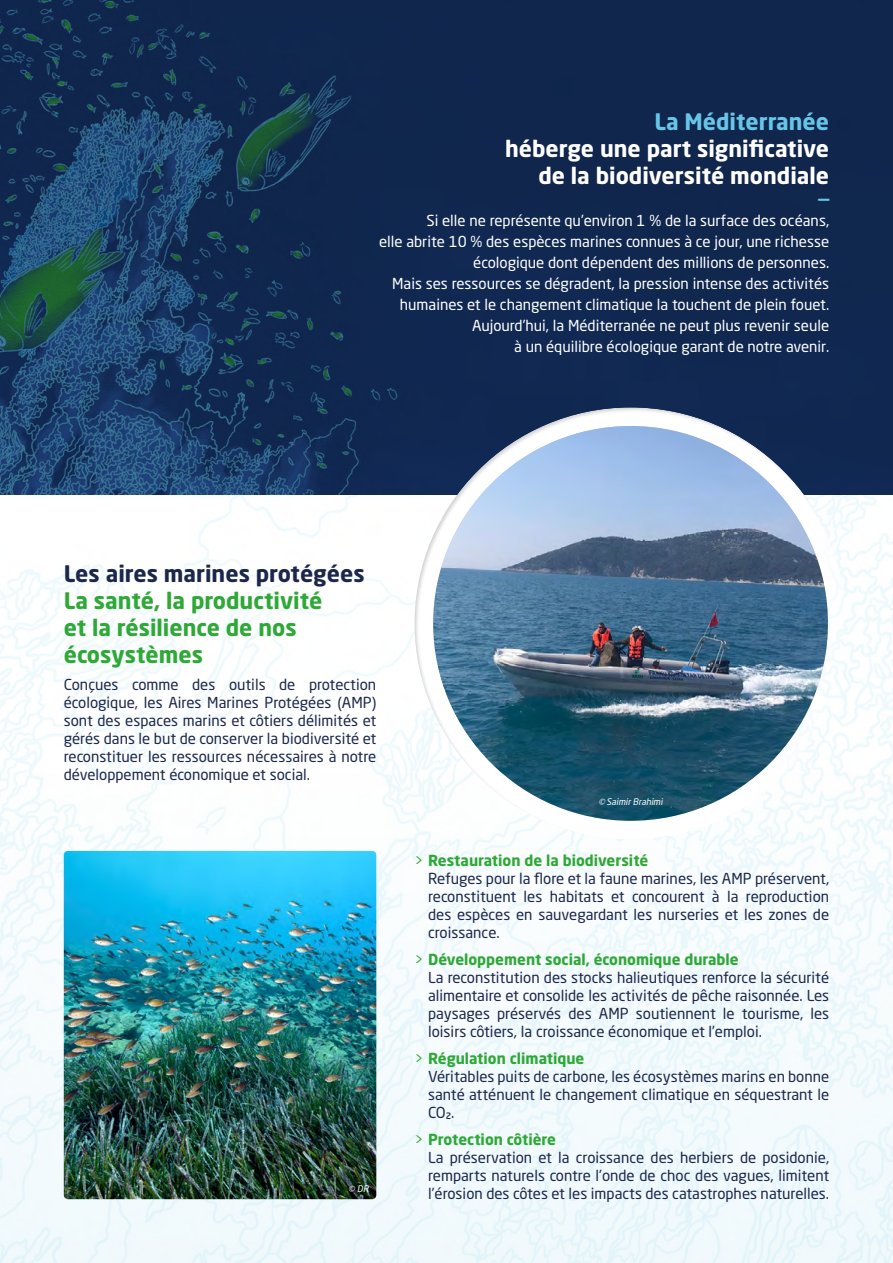
<style>
.page{position:relative;width:893px;height:1263px;background:#fff}
.page>*{position:absolute;margin:0;border:0;box-sizing:border-box;transform-origin:0 0}
.t1{font:700 22.5px/27px "Neo Sans Std";color:#2ea836}
.t2{font:700 22.5px/27px "Neo Sans Std";color:#fff;text-align:right}
.t3{font:700 22.5px "Neo Sans Std";color:#1d274b}
.t4{font:700 22.5px "Neo Sans Std";color:#67c6e7}
.t5{font:700 18px "Neo Sans Std";color:#67c6e7}
.t6{font:15px/18px "Neo Sans Std";color:#1d274b}
.t7{font:15px/21px "Neo Sans Std";color:#fff;text-align:right}
.t8{font:italic 9px "Neo Sans Std";color:#fff}
.s1{color:#2ea836}
.s2{font-weight:700;color:#2ea836}
.s3{font-weight:500;font-size:8.7px}
</style>
<div class="page">
<img style="left:0;top:494px;width:893px;height:260px">
<svg style="left:0;top:754px;width:893px;height:509px;fill:#f3fafc"></svg>
<svg style="left:892px;top:494px;width:1px;height:16px"></svg>
<img style="left:0;top:0;width:893px;height:494px">
<img style="left:64px;top:851px;width:312px;height:348px">
<div style="left:401px;top:397px;width:459px;height:442px;background:#000;opacity:.2"></div>
<img style="left:433px;top:426px;width:395px;height:395px;border-radius:197px">
<h1 class="t4" style="left:654px;top:107px;width:176px">La Méditerranée</h1>
<h1 class="t2" style="left:505px;top:135px;width:326px">héberge une part significative de la biodiversité mondiale</h1>
<p class="t5" style="left:818px;top:187px;width:12px">—</p>
<p class="t7" style="left:379px;top:210px;width:452px">Si elle ne représente qu’environ 1 % de la surface des océans,<br>elle abrite 10 % des espèces marines connues à ce jour, une richesse écologique dont dépendent des millions de personnes.<br>Mais ses ressources se dégradent, la pression intense des activités humaines et le changement climatique la touchent de plein fouet.<br>Aujourd’hui, la Méditerranée ne peut plus revenir seule<br>à un équilibre écologique garant de notre avenir.</p>
<h1 class="t3" style="left:64px;top:559px;width:302px">Les aires marines protégées</h1>
<h1 class="t1" style="left:64px;top:587px;width:260px">La santé, la productivité et la résilience de nos écosystèmes</h1>
<p class="t6" style="left:64px;top:675px;width:314px;text-align:justify">Conçues comme des outils de protection écologique, les Aires Marines Protégées (AMP) sont des espaces marins et côtiers délimités et gérés dans le but de conserver la biodiversité et reconstituer les ressources nécessaires à notre développement économique et social.</p>
<p class="t8" style="left:348px;top:1183px;width:24px">© DR</p>
<p class="t8" style="left:598px;top:796px;width:68px">©SaimirBrahimi</p>
<p class="t6" style="left:428px;top:851px;width:403px;text-indent:-14px"><span class="s1">&gt;</span> <span class="s2">Restauration de la biodiversité<br></span>Refuges pour la flore et la faune marines, les AMP préservent, reconstituent les habitats et concourent à la reproduction des espèces en sauvegardant les nurseries et les zones de croissance.</p>
<p class="t6" style="left:428px;top:950px;width:403px;text-indent:-14px"><span class="s1">&gt;</span> <span class="s2">Développement social, économique durable<br></span>La reconstitution des stocks halieutiques renforce la sécurité alimentaire et consolide les activités de pêche raisonnée. Les paysages préservés des AMP soutiennent le tourisme, les loisirs côtiers, la croissance économique et l’emploi.</p>
<p class="t6" style="left:428px;top:1049px;width:403px;text-indent:-14px"><span class="s1">&gt;</span> <span class="s2">Régulation climatique<br></span>Véritables puits de carbone, les écosystèmes marins en bonne santé atténuent le changement climatique en séquestrant le CO<span class="s3">2</span>.</p>
<p class="t6" style="left:428px;top:1130px;width:403px;text-indent:-14px"><span class="s1">&gt;</span> <span class="s2">Protection côtière<br></span>La préservation et la croissance des herbiers de posidonie, remparts naturels contre l’onde de choc des vagues, limitent l’érosion des côtes et les impacts des catastrophes naturelles.</p>
</div>
